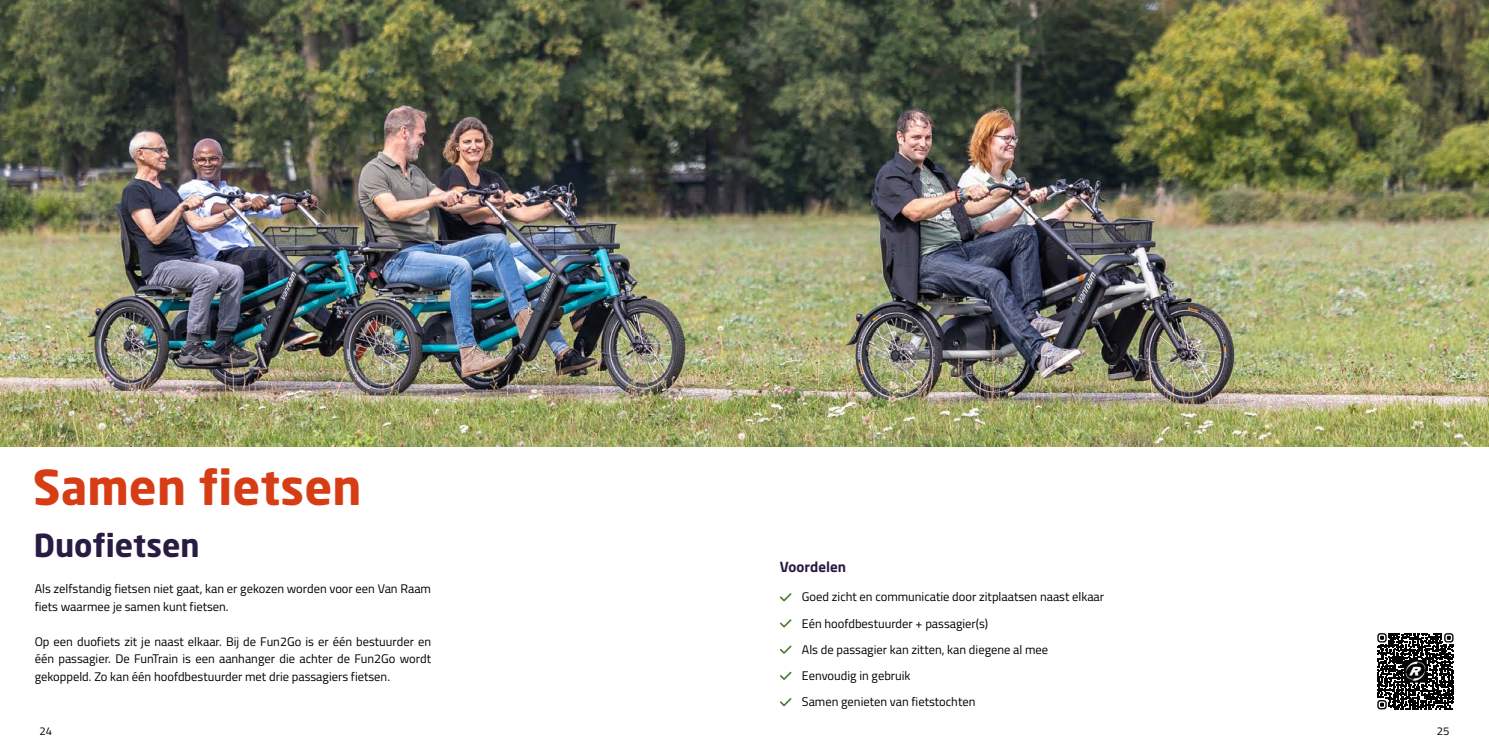
<style>
.page{position:relative;width:1489px;height:745px;background:#fff}
.page>*{position:absolute;margin:0;border:0;box-sizing:border-box;transform-origin:0 0}
.t1{font:700 47.5px "Neo Sans VR";color:#d73d15}
.t2{font:700 31.25px "Neo Sans VR";color:#281c42}
.t3{font:700 15px "Titillium Web";color:#281c42}
.t4{font:12.5px/26.2px "Titillium Web";color:#000}
.t5{font:11.25px "Titillium Web";color:#000}
</style>
<div class="page">
<img style="left:0;top:0;width:1488px;height:446px">
<svg style="left:780px;top:593px;width:11px;height:8px"></svg>
<svg style="left:780px;top:619px;width:11px;height:8px"></svg>
<svg style="left:780px;top:645px;width:11px;height:8px"></svg>
<svg style="left:780px;top:671px;width:11px;height:8px"></svg>
<svg style="left:780px;top:698px;width:11px;height:7px"></svg>
<div style="left:1374px;top:630px;width:81px;height:81px;background:linear-gradient(to bottom,#fff,#fff)"></div>
<svg style="left:1377px;top:632px;width:76px;height:77px"></svg>
<h1 class="t1" style="left:33px;top:466px;width:330px">Samen fietsen</h1>
<h2 class="t2" style="left:34px;top:531px;width:168px">Duofietsen</h2>
<p class="t4" style="left:35px;top:579px;width:398px;line-height:17.5px">Als zelfstandig fietsen niet gaat, kan er gekozen worden voor een Van Raam fiets waarmee je samen kunt fietsen.</p>
<p class="t4" style="left:35px;top:631px;width:398px;line-height:17.5px;text-align:justify">Op een duofiets zit je naast elkaar. Bij de Fun2Go is er één bestuurder en één passagier. De FunTrain is een aanhanger die achter de Fun2Go wordt gekoppeld. Zo kan één hoofdbestuurder met drie passagiers fietsen.</p>
<p class="t3" style="left:780px;top:555px;width:68px">Voordelen</p>
<p class="t4" style="left:801px;top:582px;width:304px">Goed zicht en communicatie door zitplaatsen naast elkaar Eén hoofdbestuurder + passagier(s)<br>Als de passagier kan zitten, kan diegene al mee Eenvoudig in gebruik<br>Samen genieten van fietstochten</p>
<p class="t5" style="left:40px;top:722px;width:14px">24</p>
<p class="t5" style="left:1436px;top:722px;width:14px">25</p>
</div>
